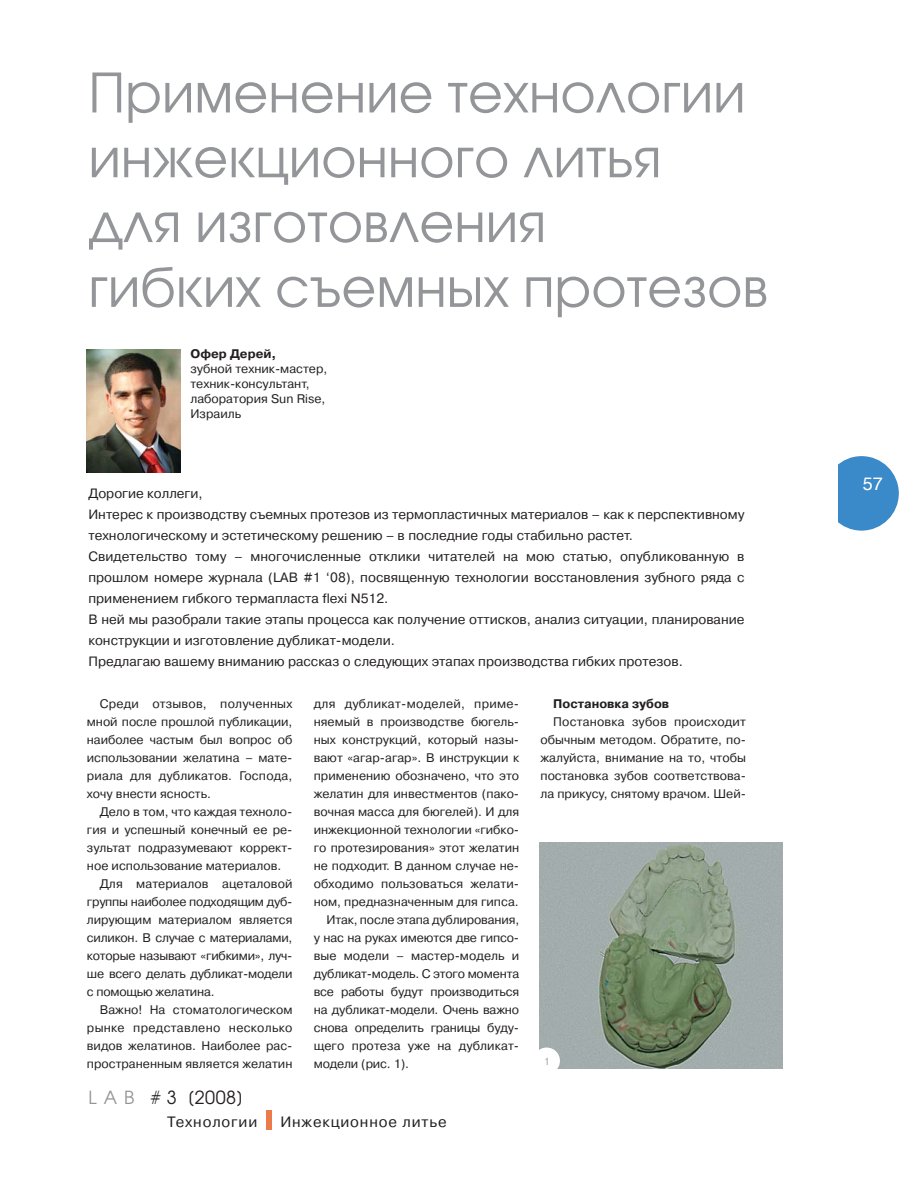
<style>
.page{position:relative;width:918px;height:1188px;background:#fff}
.page>*{position:absolute;margin:0;border:0;box-sizing:border-box;transform-origin:0 0}
.t1{font:54px/64.8px "Avant Garde Gothic C";color:#939598}
.t2{font:18px "Avant Garde Gothic C";color:#231f20}
.t3{font:18px "Helvetica";color:#fff}
.t4{font:15px "Pragmatica C";letter-spacing:.06em;color:#231f20}
.t5{font:13.5px/21px "Pragmatica C";color:#231f20}
.t6{font:12.45px/18px "Pragmatica C";color:#231f20;text-align:justify}
.t7{font:12.45px "Pragmatica C";letter-spacing:.025em;color:#231f20}
.t8{font:700 12.45px "Pragmatica C";color:#231f20}
.t9{font:10.5px "Pragmatica C";color:#a7a9ac}
.s1{color:#939598}
</style>
<div class="page">
<div style="left:824px;top:456px;width:75px;height:75px;background:#3a89c9;border-radius:50%"></div>
<div style="left:797px;top:454px;width:41px;height:78px;background:#fff"></div>
<div style="left:266px;top:1111px;width:6px;height:19px;background:#eb7b4b"></div>
<img style="left:87px;top:349px;width:93px;height:123px">
<img style="left:539px;top:843px;width:244px;height:225px">
<div style="left:533px;top:1048px;width:27px;height:26px;background:#fff;border-radius:50%"></div>
<h1 class="t1" style="left:88px;top:64px;width:681px">Применение технологии инжекционного литья<br>для изготовления<br>гибких съемных протезов</h1>
<p class="t8" style="left:190px;top:349px;width:87px">Офер Дерей,</p>
<p class="t6" style="left:190px;top:363px;width:138px;line-height:15px;text-align:left">зубной техник-мастер, техник-консультант, лаборатория Sun Rise,<br>Израиль</p>
<p class="t5" style="left:88px;top:484px;width:658px">Дорогие коллеги,<br>Интерес к производству съемных протезов из термопластичных материалов – как к перспективному технологическому и эстетическому решению – в последние годы стабильно растет.<br>Свидетельство тому – многочисленные отклики читателей на мою статью, опубликованную в прошлом номере журнала (LAB #1 ‘08), посвященную технологии восстановления зубного ряда с применением гибкого термапласта flexi N512.<br>В ней мы разобрали такие этапы процесса как получение оттисков, анализ ситуации, планирование конструкции и изготовление дубликат-модели.<br>Предлагаю вашему вниманию рассказ о следующих этапах производства гибких протезов.</p>
<p class="t6" style="left:87px;top:696px;width:207px;text-indent:13px">Среди отзывов, полученных мной после прошлой публикации, наиболее частым был вопрос об использовании желатина – мате&shy;риала для дубликатов. Господа, хочу внести ясность.</p>
<p class="t6" style="left:100px;top:804px;width:194px">Дело в том, что каждая техноло-</p>
<p class="t6" style="left:87px;top:822px;width:207px">гия и успешный конечный ее ре-</p>
<p class="t6" style="left:87px;top:840px;width:207px">зультат подразумевают коррект-</p>
<p class="t6" style="left:87px;top:858px;width:196px">ное использование материалов.</p>
<p class="t6" style="left:100px;top:876px;width:194px">Для материалов ацеталовой</p>
<p class="t6" style="left:87px;top:894px;width:207px">группы наиболее подходящим дуб-</p>
<p class="t6" style="left:87px;top:912px;width:207px">лирующим материалом является</p>
<p class="t6" style="left:87px;top:930px;width:207px">силикон. В случае с материалами,</p>
<p class="t6" style="left:87px;top:948px;width:207px">которые называют «гибкими», луч-</p>
<p class="t6" style="left:87px;top:966px;width:207px">ше всего делать дубликат-модели</p>
<p class="t6" style="left:87px;top:984px;width:129px">с помощью желатина.</p>
<p class="t6" style="left:100px;top:1002px;width:194px">Важно! На стоматологическом</p>
<p class="t7" style="left:87px;top:1024px;width:207px">рынке представлено несколько</p>
<p class="t6" style="left:87px;top:1038px;width:207px">видов желатинов. Наиболее рас-</p>
<p class="t6" style="left:87px;top:1056px;width:207px">пространенным является желатин</p>
<p class="t7" style="left:314px;top:700px;width:207px">для дубликат-моделей, приме-</p>
<p class="t6" style="left:314px;top:714px;width:207px">няемый в производстве бюгель-</p>
<p class="t6" style="left:314px;top:732px;width:207px">ных конструкций, который назы-</p>
<p class="t6" style="left:314px;top:750px;width:207px">вают «агар-агар». В инструкции к</p>
<p class="t6" style="left:314px;top:768px;width:207px">применению обозначено, что это</p>
<p class="t6" style="left:314px;top:786px;width:207px">желатин для инвестментов (пако-</p>
<p class="t6" style="left:314px;top:804px;width:207px">вочная масса для бюгелей). И для</p>
<p class="t6" style="left:314px;top:822px;width:207px">инжекционной технологии «гибко-</p>
<p class="t6" style="left:314px;top:840px;width:207px">го протезирования» этот желатин</p>
<p class="t6" style="left:314px;top:858px;width:207px">не подходит. В данном случае не-</p>
<p class="t6" style="left:314px;top:876px;width:207px">обходимо пользоваться желати-</p>
<p class="t6" style="left:314px;top:894px;width:207px">ном, предназначенным для гипса.</p>
<p class="t6" style="left:326px;top:912px;width:194px">Итак, после этапа дублирования,</p>
<p class="t6" style="left:314px;top:930px;width:207px">у нас на руках имеются две гипсо-</p>
<p class="t6" style="left:314px;top:948px;width:207px">вые модели – мастер-модель и</p>
<p class="t6" style="left:314px;top:966px;width:207px">дубликат-модель. С этого момента</p>
<p class="t6" style="left:314px;top:984px;width:207px">все работы будут производиться</p>
<p class="t6" style="left:314px;top:1002px;width:207px">на дубликат-модели. Очень важно</p>
<p class="t6" style="left:314px;top:1020px;width:207px">снова определить границы буду-</p>
<p class="t6" style="left:314px;top:1038px;width:207px">щего протеза уже на дубликат-</p>
<p class="t6" style="left:314px;top:1056px;width:97px">модели (рис. 1).</p>
<h2 class="t2" style="left:88px;top:1089px;width:156px"><span class="s1">L A B</span> # 3 [2008]</h2>
<p class="t4" style="left:167px;top:1116px;width:92px">Технологии</p>
<p class="t4" style="left:280px;top:1116px;width:168px">Инжекционное литье</p>
<p class="t8" style="left:553px;top:699px;width:117px">Постановка зубов</p>
<p class="t6" style="left:540px;top:714px;width:207px;text-indent:13px">Постановка зубов происходит обычным методом. Обратите, по&shy;жалуйста, внимание на то, чтобы постановка зубов соответствова&shy;ла прикусу, снятому врачом. Шей-</p>
<p class="t9" style="left:544px;top:1058px;width:8px">1</p>
<h2 class="t3" style="left:863px;top:477px;width:22px">57</h2>
</div>
